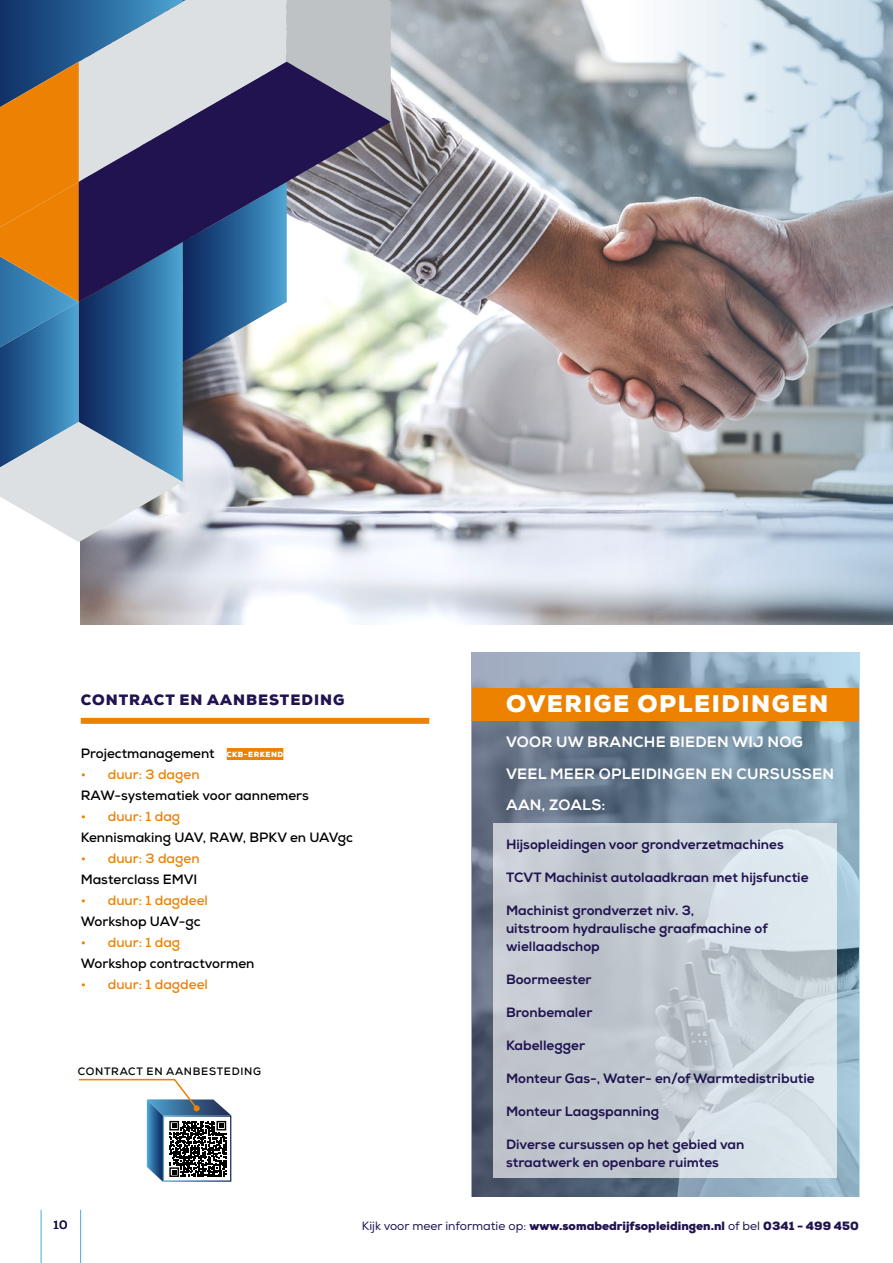
<style>
.page{position:relative;width:893px;height:1263px;background:#fff}
.page>*{position:absolute;margin:0;border:0;box-sizing:border-box;transform-origin:0 0}
.t1{font:900 24px "Nexa";letter-spacing:.065em;color:#fff}
.t2{font:800 15px/31.5px "Nexa";letter-spacing:.015em;color:#fff}
.t3{font:900 15px "Nexa";letter-spacing:.065em;color:#201350}
.t4{font:800 13.5px/18px "Nexa";color:#201350}
.t5{font:700 13.5px "Nexa";color:#000}
.t6{font:700 13.5px "Nexa";color:#ed8100}
.t7{font:900 12px "Nexa";color:#201350}
.t8{font:700 12px "Nexa";color:#201350}
.t9{font:700 10.65px "Nexa";letter-spacing:.065em;color:#000}
.t10{font:900 7.5px "Nexa";letter-spacing:.065em;color:#fff}
.s1{font-weight:400}
</style>
<div class="page">
<svg style="left:472px;top:652px;width:387px;height:544px;background:#778da1"></svg>
<img style="left:80px;top:0;width:813px;height:625px">
<div style="left:227px;top:748px;width:56px;height:12px;background:#ed8100"></div>
<div style="left:81px;top:718px;width:348px;height:6px;background:#ed8100"></div>
<svg style="left:78px;top:1078px;width:153px;height:104px"></svg>
<svg style="left:41px;top:1209px;width:40px;height:54px"></svg>
<svg style="left:493px;top:824px;width:344px;height:354px;background:#c8d0d7"></svg>
<div style="left:472px;top:688px;width:387px;height:33px;background:#ed8100"></div>
<svg style="left:0;top:0;width:391px;height:542px;background:#999ea1"></svg>
<svg style="left:79px;top:62px;width:208px;height:240px;background:#525b87"></svg>
<p class="t3" style="left:81px;top:690px;width:265px">CONTRACT EN AANBESTEDING</p>
<p class="t5" style="left:81px;top:744px;width:135px">Projectmanagement</p>
<p class="t6" style="left:81px;top:765px;width:120px">• duur: 3 dagen</p>
<p class="t5" style="left:81px;top:786px;width:230px">RAW-systematiek voor aannemers</p>
<p class="t6" style="left:81px;top:807px;width:101px">• duur: 1 dag</p>
<p class="t5" style="left:81px;top:828px;width:274px">Kennismaking UAV, RAW, BPKV en UAVgc</p>
<p class="t6" style="left:81px;top:849px;width:120px">• duur: 3 dagen</p>
<p class="t5" style="left:81px;top:870px;width:118px">Masterclass EMVI</p>
<p class="t6" style="left:81px;top:891px;width:129px">• duur: 1 dagdeel</p>
<p class="t5" style="left:81px;top:912px;width:121px">Workshop UAV-gc</p>
<p class="t6" style="left:81px;top:933px;width:101px">• duur: 1 dag</p>
<p class="t5" style="left:81px;top:954px;width:175px">Workshop contractvormen</p>
<p class="t6" style="left:81px;top:975px;width:129px">• duur: 1 dagdeel</p>
<p class="t10" style="left:226px;top:749px;width:58px">CKB-ERKEND</p>
<p class="t9" style="left:78px;top:1064px;width:185px">CONTRACT EN AANBESTEDING</p>
<h1 class="t1" style="left:506px;top:688px;width:324px">OVERIGE OPLEIDINGEN</h1>
<p class="t2" style="left:506px;top:726px;width:329px">VOOR UW BRANCHE BIEDEN WIJ NOG<br>VEEL MEER OPLEIDINGEN EN CURSUSSEN<br>AAN, ZOALS:</p>
<p class="t4" style="left:506px;top:836px;width:279px">Hijsopleidingen voor grondverzetmachines</p>
<p class="t4" style="left:506px;top:869px;width:304px">TCVT Machinist autolaadkraan met hijsfunctie</p>
<p class="t4" style="left:506px;top:902px;width:263px">Machinist grondverzet niv. 3,<br>uitstroom hydraulische graafmachine of wiellaadschop</p>
<p class="t4" style="left:506px;top:970px;width:87px">Boormeester</p>
<p class="t4" style="left:506px;top:1003px;width:88px">Bronbemaler</p>
<p class="t4" style="left:506px;top:1036px;width:81px">Kabellegger</p>
<p class="t4" style="left:506px;top:1069px;width:310px">Monteur Gas-, Water- en/of Warmtedistributie</p>
<p class="t4" style="left:506px;top:1102px;width:154px">Monteur Laagspanning</p>
<p class="t4" style="left:506px;top:1135px;width:240px">Diverse cursussen op het gebied van straatwerk en openbare ruimtes</p>
<p class="t8" style="left:53px;top:1217px;width:16px">10</p>
<p class="t7" style="left:362px;top:1218px;width:498px"><span class="s1">Kijk voor meer informatie op:</span> www.somabedrijfsopleidingen.nl <span class="s1">of bel</span> 0341 - 499 450</p>
</div>
